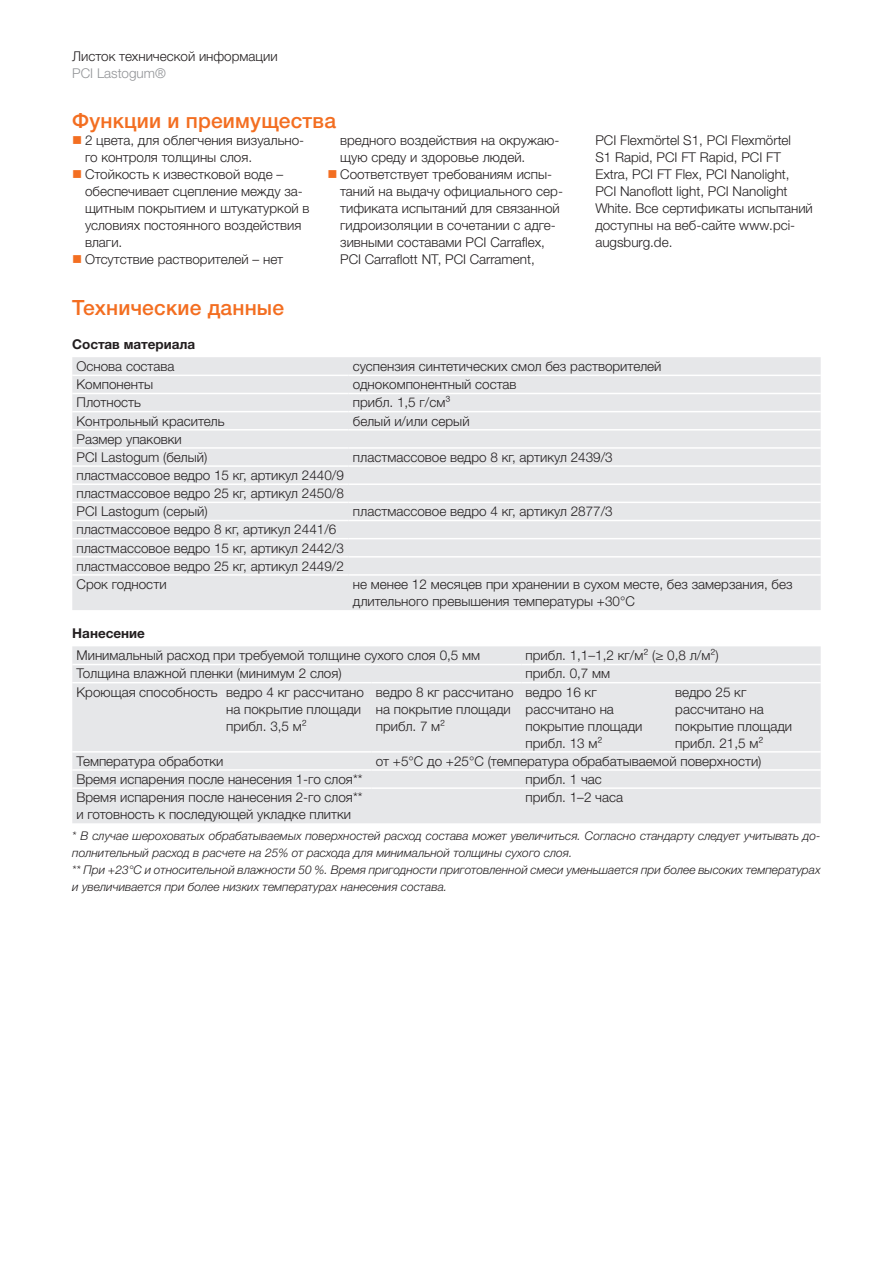
<style>
.page{position:relative;width:893px;height:1263px;background:#fff}
.page>*{position:absolute;margin:0;border:0;box-sizing:border-box;transform-origin:0 0}
.t1{font:500 21px "Helvetica Neue LTW1 G";letter-spacing:.01em;color:#f36e21}
.t2{font:300 13.5px/17px "Helvetica Neue LTW1 G";color:#231f20}
.t3{font:700 13.5px "Helvetica Neue LTW1 G";color:#231f20}
.t4{font:300 13.5px "Helvetica Neue LTW1 G";color:#939598}
.t5{font:italic 300 12px/17px "Helvetica Neue LTW1 G";color:#231f20}
</style>
<div class="page">
<div style="left:72px;top:357px;width:749px;height:253px;background:#e6e7e9"></div>
<hr style="left:72px;top:375px;width:277px;height:1px;background:#fff">
<hr style="left:349px;top:375px;width:472px;height:1px;background:#fff">
<hr style="left:72px;top:393px;width:277px;height:1px;background:#fff">
<hr style="left:349px;top:393px;width:472px;height:1px;background:#fff">
<hr style="left:72px;top:411px;width:277px;height:1px;background:#fff">
<hr style="left:349px;top:411px;width:472px;height:1px;background:#fff">
<hr style="left:72px;top:429px;width:277px;height:1px;background:#fff">
<hr style="left:349px;top:429px;width:472px;height:1px;background:#fff">
<hr style="left:72px;top:447px;width:277px;height:2px;background:#fff">
<hr style="left:349px;top:447px;width:472px;height:2px;background:#fff">
<hr style="left:72px;top:465px;width:277px;height:2px;background:#fff">
<hr style="left:349px;top:465px;width:472px;height:2px;background:#fff">
<hr style="left:72px;top:483px;width:277px;height:2px;background:#fff">
<hr style="left:349px;top:483px;width:472px;height:2px;background:#fff">
<hr style="left:72px;top:502px;width:277px;height:1px;background:#fff">
<hr style="left:349px;top:502px;width:472px;height:1px;background:#fff">
<hr style="left:72px;top:520px;width:277px;height:1px;background:#fff">
<hr style="left:349px;top:520px;width:472px;height:1px;background:#fff">
<hr style="left:72px;top:538px;width:277px;height:1px;background:#fff">
<hr style="left:349px;top:538px;width:472px;height:1px;background:#fff">
<hr style="left:72px;top:556px;width:277px;height:1px;background:#fff">
<hr style="left:349px;top:556px;width:472px;height:1px;background:#fff">
<hr style="left:72px;top:574px;width:277px;height:2px;background:#fff">
<hr style="left:349px;top:574px;width:472px;height:2px;background:#fff">
<div style="left:72px;top:646px;width:749px;height:177px;background:#e6e7e9"></div>
<hr style="left:72px;top:664px;width:150px;height:1px;background:#fff">
<hr style="left:222px;top:664px;width:150px;height:1px;background:#fff">
<hr style="left:372px;top:664px;width:149px;height:1px;background:#fff">
<hr style="left:521px;top:664px;width:150px;height:1px;background:#fff">
<hr style="left:671px;top:664px;width:150px;height:1px;background:#fff">
<hr style="left:72px;top:682px;width:150px;height:1px;background:#fff">
<hr style="left:222px;top:682px;width:150px;height:1px;background:#fff">
<hr style="left:372px;top:682px;width:149px;height:1px;background:#fff">
<hr style="left:521px;top:682px;width:150px;height:1px;background:#fff">
<hr style="left:671px;top:682px;width:150px;height:1px;background:#fff">
<hr style="left:72px;top:751px;width:150px;height:2px;background:#fff">
<hr style="left:222px;top:751px;width:150px;height:2px;background:#fff">
<hr style="left:372px;top:751px;width:149px;height:2px;background:#fff">
<hr style="left:521px;top:751px;width:150px;height:2px;background:#fff">
<hr style="left:671px;top:751px;width:150px;height:2px;background:#fff">
<hr style="left:72px;top:769px;width:150px;height:2px;background:#fff">
<hr style="left:222px;top:769px;width:150px;height:2px;background:#fff">
<hr style="left:372px;top:769px;width:149px;height:2px;background:#fff">
<hr style="left:521px;top:769px;width:150px;height:2px;background:#fff">
<hr style="left:671px;top:769px;width:150px;height:2px;background:#fff">
<hr style="left:72px;top:787px;width:150px;height:2px;background:#fff">
<hr style="left:222px;top:787px;width:150px;height:2px;background:#fff">
<hr style="left:372px;top:787px;width:149px;height:2px;background:#fff">
<hr style="left:521px;top:787px;width:150px;height:2px;background:#fff">
<hr style="left:671px;top:787px;width:150px;height:2px;background:#fff">
<p class="t2" style="left:72px;top:47px;width:207px">Листок технической информации</p>
<p class="t4" style="left:72px;top:65px;width:95px">PCI Lastogum®</p>
<h1 class="t1" style="left:72px;top:107px;width:265px">Функции и преимущества</h1>
<p class="t2" style="left:85px;top:131px;width:226px">2 цвета, для облегчения визуально&shy;го контроля толщины слоя.<br>Стойкость к известковой воде – обеспечивает сцепление между за&shy;щитным покрытием и штукатуркой в условиях постоянного воздействия влаги.<br>Отсутствие растворителей – нет</p>
<p class="t2" style="left:340px;top:131px;width:224px">вредного воздействия на окружаю&shy;щую среду и здоровье людей.<br>Соответствует требованиям испы&shy;таний на выдачу официального сер&shy;тификата испытаний для связанной гидроизоляции в сочетании с адге&shy;зивными составами PCI Carraflex, PCI Carraflott NT, PCI Carrament,</p>
<p class="t2" style="left:595px;top:131px;width:219px">PCI Flexmörtel S1, PCI Flexmörtel<br>S1 Rapid, PCI FT Rapid, PCI FT<br>Extra, PCI FT Flex, PCI Nanolight,<br>PCI Nanoflott light, PCI Nanolight<br>White. Все сертификаты испытаний доступны на веб-сайте www.pci&shy;augsburg.de.</p>
<h1 class="t1" style="left:72px;top:295px;width:213px">Технические данные</h1>
<p class="t3" style="left:72px;top:336px;width:124px">Состав материала</p>
<p class="t2" style="left:77px;top:358px;width:99px">Основа состава</p>
<p class="t2" style="left:353px;top:358px;width:310px">суспензия синтетических смол без растворителей</p>
<p class="t2" style="left:77px;top:376px;width:78px">Компоненты</p>
<p class="t2" style="left:353px;top:376px;width:165px">однокомпонентный состав</p>
<p class="t2" style="left:77px;top:394px;width:66px">Плотность</p>
<p class="t2" style="left:353px;top:394px;width:99px">прибл. 1,5 г/см³</p>
<p class="t2" style="left:77px;top:412px;width:150px">Контрольный краситель</p>
<p class="t2" style="left:353px;top:412px;width:118px">белый и/или серый</p>
<p class="t2" style="left:77px;top:430px;width:132px;line-height:18.1px">Размер упаковки<br>PCI Lastogum (белый)</p>
<p class="t2" style="left:353px;top:448px;width:261px">пластмассовое ведро 8 кг, артикул 2439/3</p>
<p class="t2" style="left:77px;top:466px;width:269px;line-height:18.1px;text-align:justify">пластмассовое ведро 15 кг, артикул 2440/9 пластмассовое ведро 25 кг, артикул 2450/8<br>PCI Lastogum (серый)</p>
<p class="t2" style="left:77px;top:520px;width:269px;line-height:18.1px">пластмассовое ведро 8 кг, артикул 2441/6 пластмассовое ведро 15 кг, артикул 2442/3 пластмассовое ведро 25 кг, артикул 2449/2<br>Срок годности</p>
<p class="t2" style="left:353px;top:503px;width:261px">пластмассовое ведро 4 кг, артикул 2877/3</p>
<p class="t2" style="left:353px;top:575px;width:441px">не менее 12 месяцев при хранении в сухом месте, без замерзания, без длительного превышения температуры +30°C</p>
<p class="t3" style="left:72px;top:625px;width:74px">Нанесение</p>
<p class="t2" style="left:77px;top:647px;width:405px">Минимальный расход при требуемой толщине сухого слоя 0,5 мм</p>
<p class="t2" style="left:526px;top:647px;width:195px">прибл. 1,1–1,2 кг/м² (≥ 0,8 л/м²)</p>
<p class="t2" style="left:77px;top:665px;width:267px">Толщина влажной пленки (минимум 2 слоя)</p>
<p class="t2" style="left:526px;top:665px;width:86px">прибл. 0,7 мм</p>
<p class="t2" style="left:226px;top:683px;width:139px;text-indent:-150px">Кроющая способность ведро 4 кг рассчитано на покрытие площади прибл. 3,5 м²</p>
<p class="t2" style="left:376px;top:683px;width:139px">ведро 8 кг рассчитано на покрытие площади прибл. 7 м²</p>
<p class="t2" style="left:526px;top:683px;width:118px">ведро 16 кг рассчитано на покрытие площади прибл. 13 м²</p>
<p class="t2" style="left:675px;top:683px;width:118px">ведро 25 кг рассчитано на покрытие площади прибл. 21,5 м²</p>
<p class="t2" style="left:77px;top:752px;width:148px">Температура обработки</p>
<p class="t2" style="left:376px;top:752px;width:387px">от +5°C до +25°C (температура обрабатываемой поверхности)</p>
<p class="t2" style="left:77px;top:770px;width:287px">Время испарения после нанесения 1-го слоя**</p>
<p class="t2" style="left:526px;top:770px;width:78px">прибл. 1 час</p>
<p class="t2" style="left:77px;top:789px;width:287px">Время испарения после нанесения 2-го слоя** и готовность к последующей укладке плитки</p>
<p class="t2" style="left:526px;top:789px;width:99px">прибл. 1–2 часа</p>
<p class="t5" style="left:72px;top:827px;width:750px">* В случае шероховатых обрабатываемых поверхностей расход состава может увеличиться. Согласно стандарту следует учитывать до&shy;полнительный расход в расчете на 25% от расхода для минимальной толщины сухого слоя.<br>** При +23°C и относительной влажности 50 %. Время пригодности приготовленной смеси уменьшается при более высоких температурах и увеличивается при более низких температурах нанесения состава.</p>
</div>
